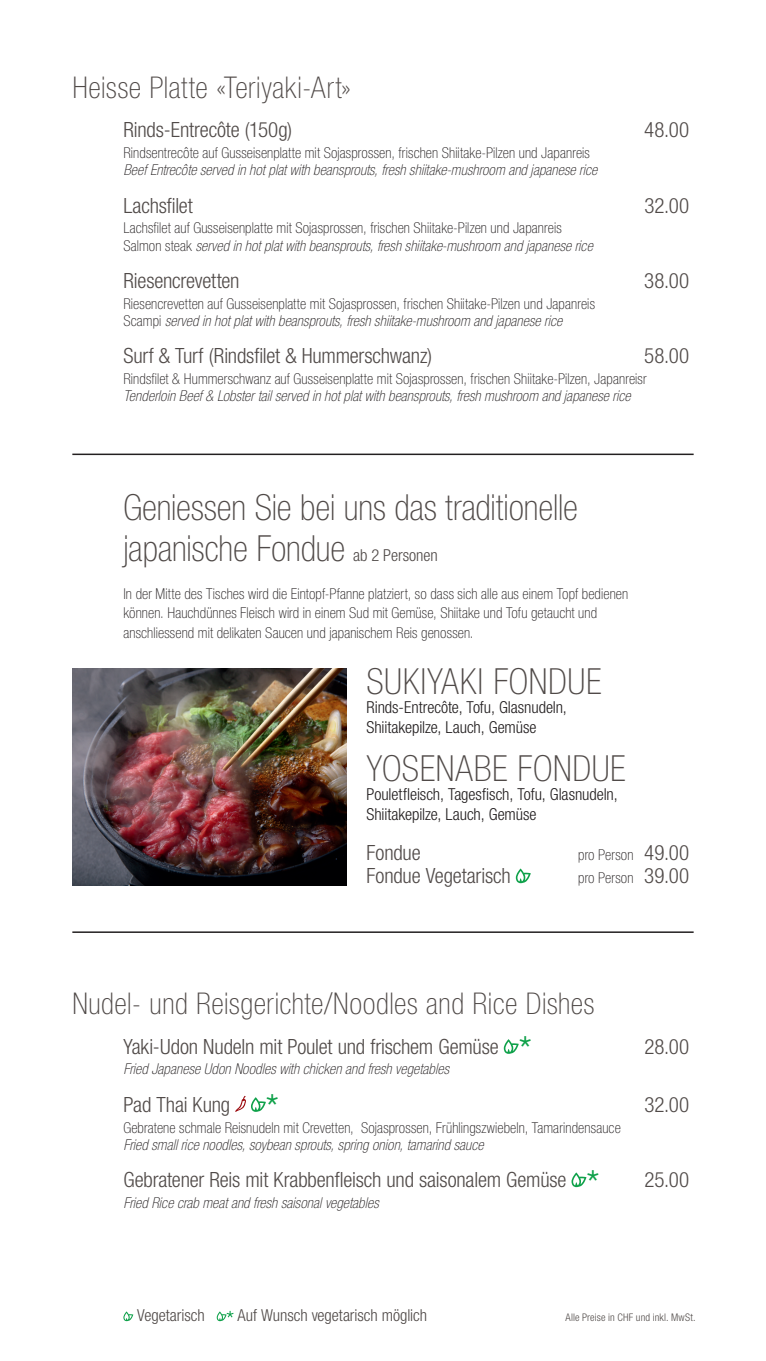
<style>
.page{position:relative;width:766px;height:1361px;background:#fff}
.page>*{position:absolute;margin:0;border:0;box-sizing:border-box;transform-origin:0 0}
.t1{font:100 condensed 36px/40.5px "Helvetica Neue LT Std";color:#504a48}
.t2{font:100 condensed 36px "Helvetica Neue LT Std";letter-spacing:.02em;color:#504a48}
.t3{font:100 condensed 30px "Helvetica Neue LT Std";letter-spacing:.02em;color:#504a48}
.t4{font:300 condensed 21px "Helvetica Neue LT Std";letter-spacing:-.01em;color:#504a48}
.t5{font:300 condensed 16.5px/19.5px "Helvetica Neue LT Std";letter-spacing:-.005em;color:#231f20}
.t6{font:300 condensed 16.5px "Helvetica Neue LT Std";letter-spacing:-.005em;color:#504a48}
.t7{font:100 condensed 15px/17.2px "Helvetica Neue LT Std";letter-spacing:.01em;color:#231f20}
.t8{font:italic 100 condensed 15px "Helvetica Neue LT Std";letter-spacing:.01em;color:#231f20}
.t9{font:300 condensed 10.5px "Helvetica Neue LT Std";letter-spacing:.015em;color:#504a48}
.s1{font-style:italic}
.s2{font-weight:300;font-size:16.5px}
.s3{font-weight:300;font-size:21px;color:#504a48}
.s4{font-size:39px;color:#0fa14a}
</style>
<div class="page">
<svg style="left:123px;top:1311px;width:10px;height:10px"></svg>
<svg style="left:217px;top:1311px;width:16px;height:10px"></svg>
<svg style="left:503px;top:1039px;width:15px;height:15px"></svg>
<svg style="left:235px;top:1095px;width:31px;height:17px"></svg>
<svg style="left:571px;top:1172px;width:15px;height:15px"></svg>
<svg style="left:515px;top:868px;width:15px;height:15px"></svg>
<img style="left:72px;top:668px;width:274px;height:217px">
<hr style="left:72px;top:453px;width:621px;height:2px;background:#231f20">
<hr style="left:72px;top:931px;width:621px;height:2px;background:#231f20">
<h2 class="t3" style="left:72px;top:71px;width:280px">Heisse Platte «Teriyaki-Art»</h2>
<h3 class="t4" style="left:123px;top:118px;width:170px">Rinds-Entrecôte (150g)</h3>
<h3 class="t4" style="left:644px;top:118px;width:47px">48.00</h3>
<p class="t7" style="left:123px;top:144px;width:468px">Rindsentrecôte auf Gusseisenplatte mit Sojasprossen, frischen Shiitake-Pilzen und Japanreis</p>
<p class="t8" style="left:123px;top:162px;width:475px">Beef Entrecôte served in hot plat with beansprouts, fresh shiitake-mushroom and japanese rice</p>
<h3 class="t4" style="left:123px;top:193px;width:71px">Lachsfilet</h3>
<h3 class="t4" style="left:644px;top:193px;width:46px">32.00</h3>
<p class="t7" style="left:123px;top:219px;width:471px">Lachsfilet auf Gusseisenplatte mit Sojasprossen, frischen Shiitake-Pilzen und Japanreis<br>Salmon steak <span class="s1">served in hot plat with beansprouts, fresh shiitake-mushroom and japanese rice</span></p>
<h3 class="t4" style="left:123px;top:268px;width:118px">Riesencrevetten</h3>
<h3 class="t4" style="left:644px;top:268px;width:47px">38.00</h3>
<p class="t7" style="left:123px;top:295px;width:473px">Riesencrevetten auf Gusseisenplatte mit Sojasprossen, frischen Shiitake-Pilzen und Japanreis<br>Scampi <span class="s1">served in hot plat with beansprouts, fresh shiitake-mushroom and japanese rice</span></p>
<h3 class="t4" style="left:123px;top:344px;width:310px">Surf &amp; Turf (Rindsfilet &amp; Hummerschwanz)</h3>
<h3 class="t4" style="left:644px;top:344px;width:47px">58.00</h3>
<p class="t7" style="left:123px;top:370px;width:524px">Rindsfilet &amp; Hummerschwanz auf Gusseisenplatte mit Sojasprossen, frischen Shiitake-Pilzen, Japanreisr</p>
<p class="t8" style="left:123px;top:387px;width:508px">Tenderloin Beef &amp; Lobster tail served in hot plat with beansprouts, fresh mushroom and japanese rice</p>
<h1 class="t1" style="left:123px;top:487px;width:456px">Geniessen Sie bei uns das traditionelle japanische Fondue <span class="s2">ab 2 Personen</span></h1>
<p class="t7" style="left:123px;top:583px;width:506px;line-height:19.5px">In der Mitte des Tisches wird die Eintopf-Pfanne platziert, so dass sich alle aus einem Topf bedienen können. Hauchdünnes Fleisch wird in einem Sud mit Gemüse, Shiitake und Tofu getaucht und anschliessend mit delikaten Saucen und japanischem Reis genossen.</p>
<h1 class="t2" style="left:366px;top:661px;width:236px">SUKIYAKI FONDUE</h1>
<p class="t5" style="left:366px;top:697px;width:202px">Rinds-Entrecôte, Tofu, Glasnudeln,<br>Shiitakepilze, Lauch, Gemüse</p>
<h1 class="t1" style="left:366px;top:747px;width:260px">YOSENABE FONDUE</h1>
<p class="t5" style="left:366px;top:784px;width:252px">Pouletfleisch, Tagesfisch, Tofu, Glasnudeln,<br>Shiitakepilze, Lauch, Gemüse</p>
<h3 class="t4" style="left:366px;top:840px;width:56px">Fondue</h3>
<p class="t7" style="left:578px;top:845px;width:112px">pro Person <span class="s3">49.00</span></p>
<h3 class="t4" style="left:366px;top:864px;width:146px">Fondue Vegetarisch</h3>
<p class="t7" style="left:578px;top:869px;width:112px">pro Person <span class="s3">39.00</span></p>
<h2 class="t3" style="left:72px;top:987px;width:523px">Nudel- und Reisgerichte/Noodles and Rice Dishes</h2>
<h3 class="t4" style="left:123px;top:1034px;width:410px">Yaki-Udon Nudeln mit Poulet und frischem Gemüse <span class="s4">*</span></h3>
<h3 class="t4" style="left:644px;top:1034px;width:46px">28.00</h3>
<p class="t8" style="left:123px;top:1061px;width:327px">Fried Japanese Udon Noodles with chicken and fresh vegetables</p>
<h3 class="t4" style="left:123px;top:1092px;width:157px">Pad Thai Kung <span class="s4">*</span></h3>
<h3 class="t4" style="left:644px;top:1092px;width:46px">32.00</h3>
<p class="t7" style="left:123px;top:1118px;width:498px">Gebratene schmale Reisnudeln mit Crevetten, Sojasprossen, Frühlingszwiebeln, Tamarindensauce</p>
<p class="t8" style="left:123px;top:1136px;width:361px">Fried small rice noodles, soybean sprouts, spring onion, tamarind sauce</p>
<h3 class="t4" style="left:123px;top:1167px;width:567px">Gebratener Reis mit Krabbenfleisch und saisonalem Gemüse <span class="s4">*</span> 25.00</h3>
<p class="t8" style="left:123px;top:1194px;width:257px">Fried Rice crab meat and fresh saisonal vegetables</p>
<p class="t6" style="left:137px;top:1306px;width:69px">Vegetarisch</p>
<p class="t6" style="left:237px;top:1306px;width:191px">Auf Wunsch vegetarisch möglich</p>
<p class="t9" style="left:565px;top:1310px;width:132px">Alle Preise in CHF und inkl. MwSt.</p>
</div>
